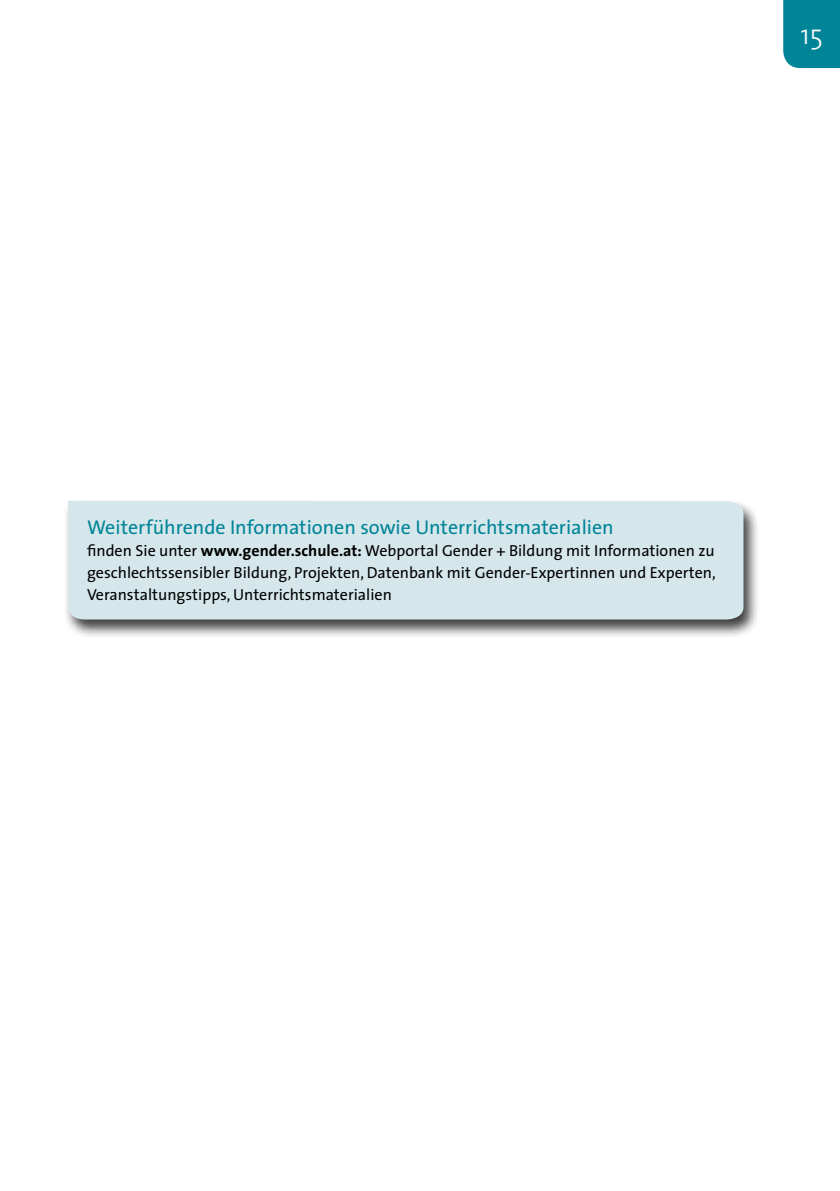
<style>
.page{position:relative;width:840px;height:1191px;background:#fff}
.page>*{position:absolute;margin:0;border:0;box-sizing:border-box;transform-origin:0 0}
.t1{font:300 28px "The Sans";color:#fff}
.t2{font:20px "The Sans";color:#008498}
.t3{font:16px/22px "The Sans";color:#000;text-align:justify}
.s1{font-weight:700}
</style>
<div class="page">
<div style="left:783px;top:0;width:56px;height:68px;background:#008498"></div>
<div style="left:63px;top:498px;width:697px;height:140px;background:#000;opacity:.75"></div>
<div style="left:68px;top:501px;width:675px;height:118px;background:#d6e7ec"></div>
<h1 class="t1" style="left:799px;top:12px;width:24px">15</h1>
<p class="t2" style="left:87px;top:510px;width:528px">Weiterführende Informationen sowie Unterrichtsmaterialien</p>
<p class="t3" style="left:87px;top:539px;width:630px">finden Sie unter <span class="s1">www.gender.schule.at:</span> Webportal Gender + Bildung mit Informationen zu geschlechtssensibler Bildung, Projekten, Datenbank mit Gender-Expertinnen und Experten, Veranstaltungstipps, Unterrichtsmaterialien</p>
</div>
